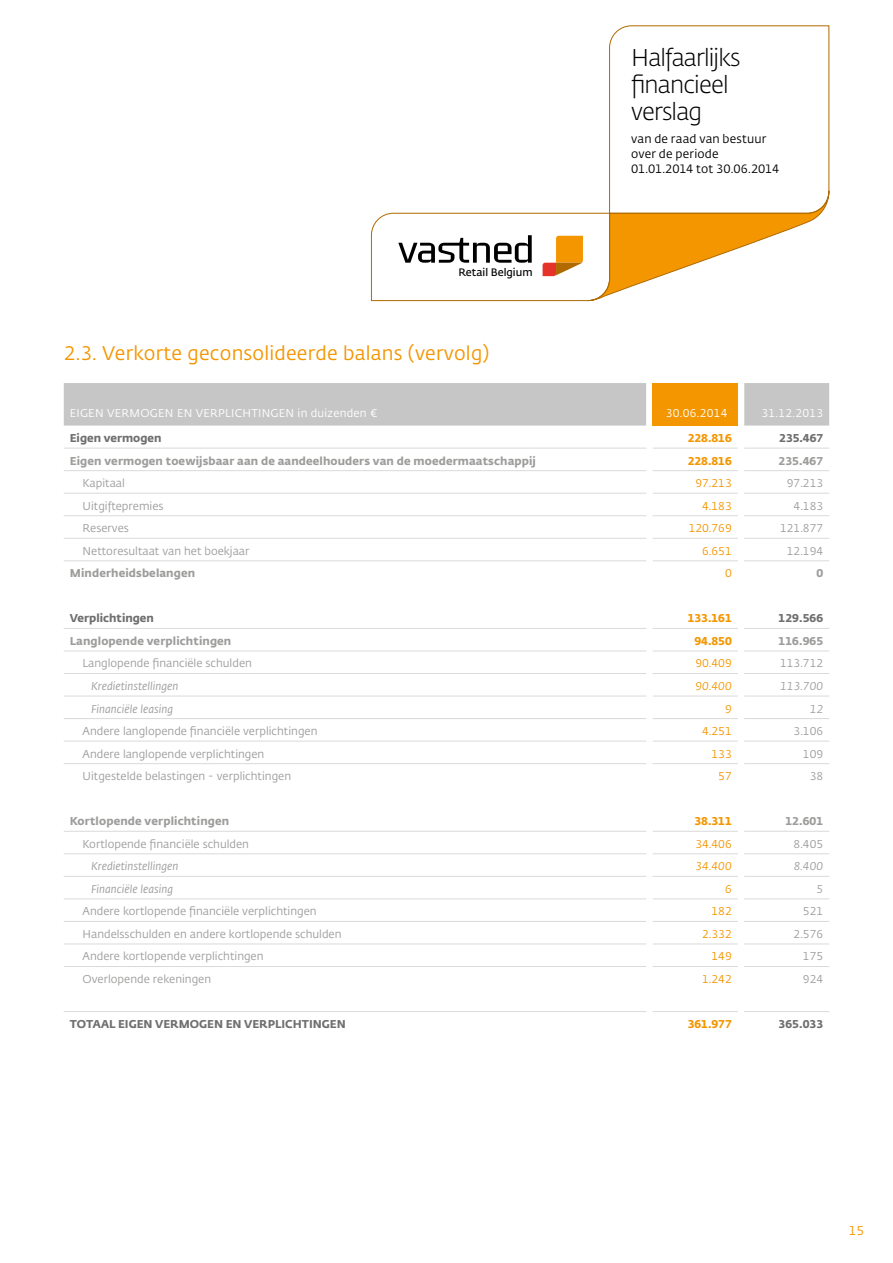
<style>
.page{position:relative;width:893px;height:1263px;background:#fff}
.page>*{position:absolute;margin:0;border:0;box-sizing:border-box;transform-origin:0 0}
.t1{font:300 24px/27px "Fedra Sans Std";letter-spacing:-.035em;color:#000}
.t2{font:19.5px "Fedra Sans Std";letter-spacing:.01em;color:#f49600}
.t3{font:12.75px "Fedra Sans Std";color:#f49600}
.t4{font:12px/15px "Fedra Sans Std";letter-spacing:.015em;color:#000}
.t5{font:11.25px "Fedra Sans Std";color:#9d9d9c}
.t6{font:700 11.25px "Fedra Sans Std";letter-spacing:.01em;color:#9d9d9c}
.t7{font:italic 11.25px "Fedra Sans Std";color:#9d9d9c}
.t8{font:700 11.25px "Fedra Sans Std";color:#706f6f}
.t9{font:11.25px "Fedra Sans Std";color:#f49600}
.t10{font:11.25px "Fedra Sans Std";letter-spacing:.02em;color:#fff}
.t11{font:700 11.25px "Fedra Sans Std";color:#f49600}
.t12{font:italic 11.25px "Fedra Sans Std";color:#f49600}
.t13{font:600 10.65px "Fedra Sans Std";color:#000}
</style>
<div class="page">
<svg style="left:371px;top:25px;width:459px;height:276px"></svg>
<div style="left:64px;top:383px;width:765px;height:43px;background:#c6c6c6"></div>
<svg style="left:646px;top:383px;width:98px;height:629px"></svg>
<div style="left:653px;top:383px;width:85px;height:43px;background:#f49600"></div>
<svg style="left:64px;top:650px;width:582px;height:91px"></svg>
<svg style="left:744px;top:650px;width:85px;height:91px"></svg>
<hr style="left:64px;top:448px;width:582px;height:1px;background:#dadada">
<hr style="left:653px;top:448px;width:85px;height:1px;background:#dadada">
<hr style="left:744px;top:448px;width:85px;height:1px;background:#dadada">
<hr style="left:64px;top:470px;width:582px;height:1px;background:#dadada">
<hr style="left:653px;top:470px;width:85px;height:1px;background:#dadada">
<hr style="left:744px;top:470px;width:85px;height:1px;background:#dadada">
<hr style="left:653px;top:538px;width:85px;height:1px;background:#dadada">
<hr style="left:64px;top:628px;width:582px;height:1px;background:#dadada">
<hr style="left:653px;top:628px;width:85px;height:1px;background:#dadada">
<hr style="left:744px;top:628px;width:85px;height:1px;background:#dadada">
<hr style="left:653px;top:651px;width:85px;height:1px;background:#dadada">
<hr style="left:653px;top:673px;width:85px;height:1px;background:#dadada">
<hr style="left:653px;top:696px;width:85px;height:1px;background:#dadada">
<hr style="left:653px;top:718px;width:85px;height:1px;background:#dadada">
<hr style="left:653px;top:741px;width:85px;height:1px;background:#dadada">
<hr style="left:653px;top:763px;width:85px;height:1px;background:#dadada">
<hr style="left:653px;top:831px;width:85px;height:1px;background:#dadada">
<hr style="left:653px;top:853px;width:85px;height:1px;background:#dadada">
<hr style="left:653px;top:876px;width:85px;height:1px;background:#dadada">
<hr style="left:653px;top:899px;width:85px;height:1px;background:#dadada">
<hr style="left:653px;top:921px;width:85px;height:1px;background:#dadada">
<hr style="left:653px;top:944px;width:85px;height:1px;background:#dadada">
<hr style="left:653px;top:966px;width:85px;height:1px;background:#dadada">
<hr style="left:64px;top:493px;width:582px;height:1px;background:#dadada">
<hr style="left:653px;top:493px;width:85px;height:1px;background:#dadada">
<hr style="left:744px;top:493px;width:85px;height:1px;background:#dadada">
<hr style="left:64px;top:515px;width:582px;height:1px;background:#dadada">
<hr style="left:653px;top:515px;width:85px;height:1px;background:#dadada">
<hr style="left:744px;top:515px;width:85px;height:1px;background:#dadada">
<hr style="left:64px;top:538px;width:582px;height:1px;background:#dadada">
<hr style="left:744px;top:538px;width:85px;height:1px;background:#dadada">
<hr style="left:64px;top:651px;width:582px;height:1px;background:#dadada">
<hr style="left:744px;top:651px;width:85px;height:1px;background:#dadada">
<hr style="left:64px;top:673px;width:582px;height:1px;background:#dadada">
<hr style="left:744px;top:673px;width:85px;height:1px;background:#dadada">
<hr style="left:64px;top:696px;width:582px;height:1px;background:#dadada">
<hr style="left:744px;top:696px;width:85px;height:1px;background:#dadada">
<hr style="left:64px;top:718px;width:582px;height:1px;background:#dadada">
<hr style="left:744px;top:718px;width:85px;height:1px;background:#dadada">
<hr style="left:64px;top:741px;width:582px;height:1px;background:#dadada">
<hr style="left:744px;top:741px;width:85px;height:1px;background:#dadada">
<hr style="left:64px;top:763px;width:582px;height:1px;background:#dadada">
<hr style="left:744px;top:763px;width:85px;height:1px;background:#dadada">
<hr style="left:64px;top:831px;width:582px;height:1px;background:#dadada">
<hr style="left:744px;top:831px;width:85px;height:1px;background:#dadada">
<hr style="left:64px;top:853px;width:582px;height:1px;background:#dadada">
<hr style="left:744px;top:853px;width:85px;height:1px;background:#dadada">
<hr style="left:64px;top:876px;width:582px;height:1px;background:#dadada">
<hr style="left:744px;top:876px;width:85px;height:1px;background:#dadada">
<hr style="left:64px;top:899px;width:582px;height:1px;background:#dadada">
<hr style="left:744px;top:899px;width:85px;height:1px;background:#dadada">
<hr style="left:64px;top:921px;width:582px;height:1px;background:#dadada">
<hr style="left:744px;top:921px;width:85px;height:1px;background:#dadada">
<hr style="left:64px;top:944px;width:582px;height:1px;background:#dadada">
<hr style="left:744px;top:944px;width:85px;height:1px;background:#dadada">
<hr style="left:64px;top:966px;width:582px;height:1px;background:#dadada">
<hr style="left:744px;top:966px;width:85px;height:1px;background:#dadada">
<hr style="left:64px;top:560px;width:582px;height:1px;background:#dadada">
<hr style="left:653px;top:560px;width:85px;height:1px;background:#dadada">
<hr style="left:744px;top:560px;width:85px;height:1px;background:#dadada">
<hr style="left:64px;top:1011px;width:582px;height:1px;background:#dadada">
<hr style="left:653px;top:1011px;width:85px;height:1px;background:#dadada">
<hr style="left:744px;top:1011px;width:85px;height:1px;background:#dadada">
<p class="t13" style="left:458px;top:266px;width:76px">Retail Belgium</p>
<h2 class="t2" style="left:64px;top:341px;width:427px">2.3. Verkorte geconsolideerde balans (vervolg)</h2>
<h1 class="t1" style="left:631px;top:45px;width:111px">Halfaarlijks financieel verslag</h1>
<p class="t4" style="left:631px;top:131px;width:150px">van de raad van bestuur over de periode<br>01.01.2014 tot 30.06.2014</p>
<p class="t10" style="left:70px;top:406px;width:309px">EIGEN VERMOGEN EN VERPLICHTINGEN in duizenden €</p>
<p class="t10" style="left:666px;top:406px;width:63px">30.06.2014</p>
<p class="t10" style="left:761px;top:406px;width:63px">31.12.2013</p>
<p class="t8" style="left:70px;top:431px;width:93px">Eigen vermogen</p>
<p class="t11" style="left:688px;top:431px;width:45px">228.816</p>
<p class="t8" style="left:779px;top:431px;width:45px">235.467</p>
<p class="t6" style="left:70px;top:453px;width:468px">Eigen vermogen toewijsbaar aan de aandeelhouders van de moedermaatschappij</p>
<p class="t11" style="left:688px;top:453px;width:45px">228.816</p>
<p class="t6" style="left:779px;top:453px;width:46px">235.467</p>
<p class="t5" style="left:83px;top:476px;width:44px">Kapitaal</p>
<p class="t9" style="left:695px;top:476px;width:38px">97.213</p>
<p class="t5" style="left:787px;top:476px;width:38px">97.213</p>
<p class="t5" style="left:83px;top:499px;width:83px">Uitgiftepremies</p>
<p class="t9" style="left:702px;top:499px;width:31px">4.183</p>
<p class="t5" style="left:794px;top:499px;width:31px">4.183</p>
<p class="t5" style="left:83px;top:521px;width:48px">Reserves</p>
<p class="t9" style="left:689px;top:521px;width:45px">120.769</p>
<p class="t5" style="left:780px;top:521px;width:45px">121.877</p>
<p class="t5" style="left:83px;top:544px;width:168px">Nettoresultaat van het boekjaar</p>
<p class="t9" style="left:702px;top:544px;width:31px">6.651</p>
<p class="t5" style="left:787px;top:544px;width:38px">12.194</p>
<p class="t6" style="left:70px;top:566px;width:127px">Minderheidsbelangen</p>
<p class="t9" style="left:725px;top:567px;width:8px">0</p>
<p class="t6" style="left:816px;top:566px;width:8px">0</p>
<p class="t8" style="left:70px;top:611px;width:86px">Verplichtingen</p>
<p class="t11" style="left:688px;top:611px;width:45px">133.161</p>
<p class="t8" style="left:779px;top:611px;width:46px">129.566</p>
<p class="t6" style="left:70px;top:634px;width:163px">Langlopende verplichtingen</p>
<p class="t11" style="left:695px;top:634px;width:39px">94.850</p>
<p class="t6" style="left:779px;top:634px;width:46px">116.965</p>
<p class="t5" style="left:83px;top:657px;width:171px">Langlopende financiële schulden</p>
<p class="t9" style="left:695px;top:657px;width:38px">90.409</p>
<p class="t5" style="left:780px;top:657px;width:45px">113.712</p>
<p class="t7" style="left:91px;top:679px;width:89px">Kredietinstellingen</p>
<p class="t12" style="left:696px;top:679px;width:38px">90.400</p>
<p class="t7" style="left:780px;top:679px;width:44px">113.700</p>
<p class="t7" style="left:91px;top:702px;width:84px">Financiële leasing</p>
<p class="t12" style="left:725px;top:702px;width:8px">9</p>
<p class="t7" style="left:810px;top:702px;width:15px">12</p>
<p class="t5" style="left:83px;top:724px;width:236px">Andere langlopende financiële verplichtingen</p>
<p class="t9" style="left:702px;top:724px;width:31px">4.251</p>
<p class="t5" style="left:794px;top:724px;width:31px">3.106</p>
<p class="t5" style="left:83px;top:747px;width:183px">Andere langlopende verplichtingen</p>
<p class="t9" style="left:711px;top:747px;width:22px">133</p>
<p class="t5" style="left:803px;top:747px;width:22px">109</p>
<p class="t5" style="left:83px;top:769px;width:210px">Uitgestelde belastingen - verplichtingen</p>
<p class="t9" style="left:718px;top:769px;width:15px">57</p>
<p class="t5" style="left:810px;top:769px;width:15px">38</p>
<p class="t6" style="left:70px;top:814px;width:161px">Kortlopende verplichtingen</p>
<p class="t11" style="left:695px;top:814px;width:39px">38.311</p>
<p class="t6" style="left:785px;top:814px;width:39px">12.601</p>
<p class="t5" style="left:83px;top:837px;width:168px">Kortlopende financiële schulden</p>
<p class="t9" style="left:695px;top:837px;width:38px">34.406</p>
<p class="t5" style="left:794px;top:837px;width:31px">8.405</p>
<p class="t7" style="left:91px;top:859px;width:89px">Kredietinstellingen</p>
<p class="t12" style="left:696px;top:859px;width:38px">34.400</p>
<p class="t7" style="left:794px;top:859px;width:31px">8.400</p>
<p class="t7" style="left:91px;top:882px;width:84px">Financiële leasing</p>
<p class="t12" style="left:725px;top:882px;width:8px">6</p>
<p class="t7" style="left:816px;top:882px;width:8px">5</p>
<p class="t5" style="left:83px;top:905px;width:236px">Andere kortlopende financiële verplichtingen</p>
<p class="t9" style="left:711px;top:905px;width:22px">182</p>
<p class="t5" style="left:803px;top:905px;width:22px">521</p>
<p class="t5" style="left:83px;top:927px;width:260px">Handelsschulden en andere kortlopende schulden</p>
<p class="t9" style="left:702px;top:927px;width:31px">2.332</p>
<p class="t5" style="left:794px;top:927px;width:31px">2.576</p>
<p class="t5" style="left:83px;top:950px;width:183px">Andere kortlopende verplichtingen</p>
<p class="t9" style="left:711px;top:950px;width:22px">149</p>
<p class="t5" style="left:803px;top:950px;width:22px">175</p>
<p class="t5" style="left:83px;top:972px;width:130px">Overlopende rekeningen</p>
<p class="t9" style="left:702px;top:972px;width:31px">1.242</p>
<p class="t5" style="left:803px;top:972px;width:22px">924</p>
<p class="t8" style="left:70px;top:1017px;width:277px">TOTAAL EIGEN VERMOGEN EN VERPLICHTINGEN</p>
<p class="t11" style="left:688px;top:1017px;width:45px">361.977</p>
<p class="t8" style="left:779px;top:1017px;width:46px">365.033</p>
<p class="t3" style="left:849px;top:1222px;width:17px">15</p>
</div>
